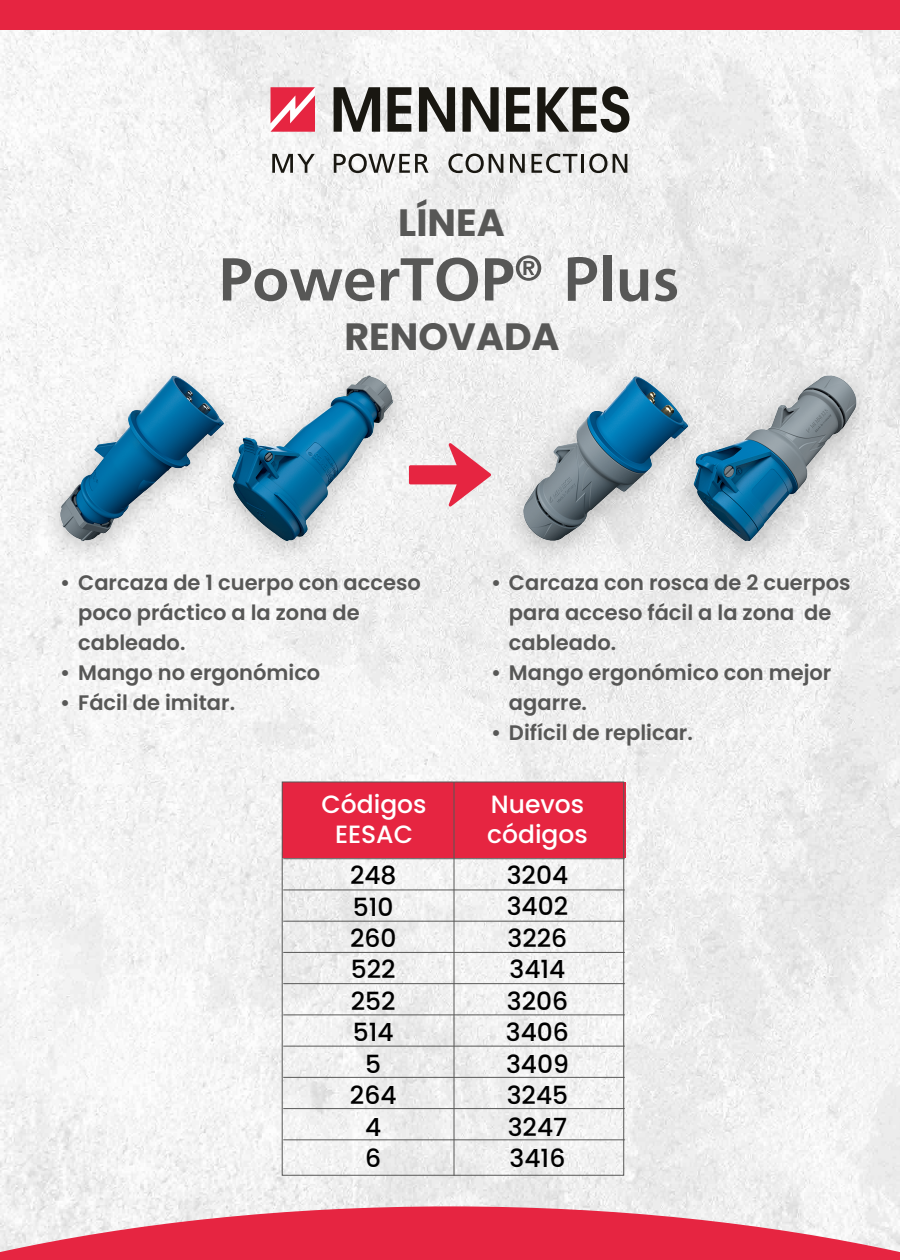
<style>
.page{position:relative;width:900px;height:1260px;background:#fff}
.page>*{position:absolute;margin:0;border:0;box-sizing:border-box;transform-origin:0 0}
.t1{font:700 38px "Poppins";color:#575756}
.t2{font:500 25px/31.5px "Poppins";color:#000;text-align:center}
.t3{font:500 25px/30px "Poppins";color:#fff}
.t4{font:600 21px/30px "Poppins";color:#575756}
</style>
<div class="page">
<img style="left:0;top:29px;width:900px;height:1177px">
<div style="left:0;top:0;width:900px;height:29px;background:#e62541"></div>
<svg style="left:272px;top:154px;width:43px;height:19px"></svg>
<svg style="left:334px;top:154px;width:95px;height:19px"></svg>
<svg style="left:448px;top:154px;width:55px;height:19px"></svg>
<svg style="left:510px;top:154px;width:15px;height:19px"></svg>
<svg style="left:532px;top:154px;width:45px;height:19px"></svg>
<hr style="left:581px;top:154px;width:3px;height:19px;background:#191711">
<svg style="left:589px;top:154px;width:18px;height:19px"></svg>
<svg style="left:613px;top:154px;width:14px;height:19px"></svg>
<svg style="left:271px;top:87px;width:44px;height:45px"></svg>
<svg style="left:334px;top:87px;width:46px;height:45px"></svg>
<svg style="left:387px;top:87px;width:24px;height:45px"></svg>
<svg style="left:419px;top:87px;width:36px;height:45px"></svg>
<svg style="left:463px;top:87px;width:36px;height:45px"></svg>
<svg style="left:506px;top:87px;width:24px;height:45px"></svg>
<svg style="left:537px;top:86px;width:92px;height:47px"></svg>
<svg style="left:0;top:1206px;width:900px;height:54px;fill:#e62541"></svg>
<svg style="left:223px;top:258px;width:151px;height:43px"></svg>
<svg style="left:381px;top:258px;width:97px;height:43px"></svg>
<svg style="left:485px;top:255px;width:56px;height:46px"></svg>
<svg style="left:568px;top:257px;width:29px;height:44px"></svg>
<div style="left:603px;top:255px;width:8px;height:46px;background:#575756"></div>
<svg style="left:620px;top:269px;width:28px;height:33px"></svg>
<svg style="left:655px;top:269px;width:22px;height:32px"></svg>
<div style="left:282px;top:782px;width:171px;height:76px;background:#e62541"></div>
<div style="left:454px;top:782px;width:172px;height:76px;background:#e62541"></div>
<div style="left:282px;top:782px;width:342px;height:394px;border:1px solid #575756"></div>
<hr style="left:283px;top:858px;width:342px;height:1px;background:#575756">
<hr style="left:283px;top:889px;width:342px;height:1px;background:#575756">
<hr style="left:283px;top:921px;width:342px;height:1px;background:#575756">
<hr style="left:283px;top:952px;width:342px;height:1px;background:#575756">
<hr style="left:283px;top:983px;width:342px;height:1px;background:#575756">
<hr style="left:283px;top:1014px;width:342px;height:1px;background:#575756">
<hr style="left:283px;top:1046px;width:342px;height:1px;background:#575756">
<hr style="left:283px;top:1077px;width:342px;height:1px;background:#575756">
<hr style="left:283px;top:1108px;width:342px;height:1px;background:#575756">
<hr style="left:283px;top:1139px;width:342px;height:1px;background:#575756">
<hr style="left:454px;top:782px;width:1px;height:394px;background:#575756">
<svg style="left:428px;top:443px;width:62px;height:64px"></svg>
<img style="left:27px;top:349px;width:170px;height:230px">
<img style="left:57px;top:374px;width:140px;height:170px">
<img style="left:197px;top:348px;width:231px;height:231px">
<img style="left:490px;top:348px;width:231px;height:231px">
<img style="left:520px;top:374px;width:140px;height:170px">
<img style="left:660px;top:349px;width:230px;height:230px">
<h1 class="t1" style="left:398px;top:200px;width:108px">LÍNEA</h1>
<h1 class="t1" style="left:345px;top:314px;width:217px">RENOVADA</h1>
<p class="t4" style="left:78px;top:568px;width:344px;text-indent:-18px">• Carcaza de 1 cuerpo con acceso poco práctico a la zona de cableado.</p>
<p class="t4" style="left:60px;top:658px;width:262px">• Mango no ergonómico</p>
<p class="t4" style="left:60px;top:688px;width:176px">• Fácil de imitar.</p>
<p class="t4" style="left:509px;top:568px;width:343px;text-indent:-18px">• Carcaza con rosca de 2 cuerpos para acceso fácil a la zona de cableado.</p>
<p class="t4" style="left:509px;top:658px;width:324px;text-indent:-18px">• Mango ergonómico con mejor agarre.</p>
<p class="t4" style="left:491px;top:718px;width:203px">• Difícil de replicar.</p>
<p class="t3" style="left:322px;top:789px;width:107px;text-align:center">Códigos<br>EESAC</p>
<p class="t3" style="left:487px;top:789px;width:102px">Nuevos códigos</p>
<p class="t2" style="left:350px;top:860px;width:48px">248<br>510<br>260<br>522<br>252<br>514<br>5</p>
<p class="t2" style="left:506px;top:860px;width:65px;text-align:left">3204<br>3402<br>3226<br>3414<br>3206<br>3406<br>3409</p>
<p class="t2" style="left:350px;top:1080px;width:48px">264</p>
<p class="t2" style="left:507px;top:1080px;width:63px">3245</p>
<p class="t2" style="left:365px;top:1111px;width:18px">4</p>
<p class="t2" style="left:508px;top:1111px;width:61px">3247</p>
<p class="t2" style="left:365px;top:1143px;width:18px">6</p>
<p class="t2" style="left:510px;top:1143px;width:57px">3416</p>
</div>
